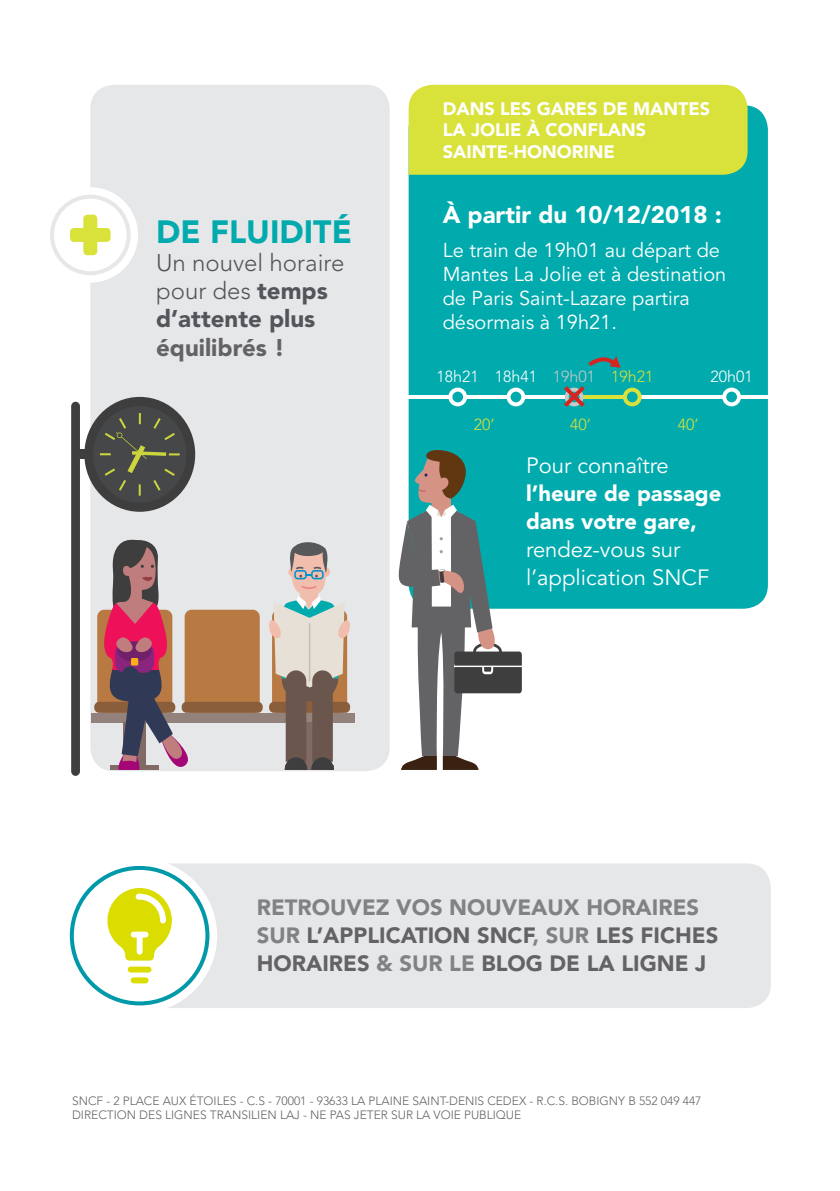
<style>
.page{position:relative;width:840px;height:1191px;background:#fff}
.page>*{position:absolute;margin:0;border:0;box-sizing:border-box;transform-origin:0 0}
.t1{font:900 32px "Avenir LT Std";color:#00aaad}
.t2{font:300 24px/28.2px "Avenir LT Std";color:#54555a}
.t3{font:900 24px "Avenir LT Std";color:#fff}
.t4{font:900 22px/28px "Avenir LT Std";color:#636366}
.t5{font:22px/28px "Avenir LT Std";color:#fff}
.t6{font:20px/24px "Avenir LT Std";color:#fff}
.t7{font:900 18px/21.6px "Avenir LT Std";color:#fff}
.t8{font:300 16px "Avenir LT Std";color:#fff}
.t9{font:300 16px "Avenir LT Std";color:#d9e13b}
.t10{font:300 16px "Avenir LT Std";color:#c7c8ca}
.t11{font:300 12px "Avenir LT Std";color:#636366}
.s1{font-weight:900}
.s2{font-weight:900;color:#636366}
.s3{color:#808285}
</style>
<div class="page">
<div style="left:168px;top:863px;width:602px;height:145px;background:#e6e7e9"></div>
<div style="left:408px;top:105px;width:359px;height:504px;background:#00aaad;border-radius:24px"></div>
<div style="left:90px;top:85px;width:299px;height:686px;background:#e6e7e9;border-radius:24px"></div>
<svg style="left:45px;top:190px;width:91px;height:90px"></svg>
<div style="left:43px;top:187px;width:95px;height:96px;border:5px solid #fff;border-radius:50%"></div>
<div style="left:52px;top:197px;width:76px;height:76px;background:#fff;border-radius:50%"></div>
<div style="left:50px;top:195px;width:80px;height:80px;border:4px solid #e6e7e9;border-radius:50%"></div>
<div style="left:83px;top:215px;width:14px;height:40px;background:#d9e13b;border-radius:4px"></div>
<div style="left:70px;top:228px;width:40px;height:14px;background:#d9e13b;border-radius:4px"></div>
<div style="left:71px;top:402px;width:9px;height:374px;background:#3e3e3f;border-radius:4px"></div>
<div style="left:75px;top:450px;width:65px;height:9px;background:#3e3e3f"></div>
<svg style="left:84px;top:397px;width:111px;height:115px"></svg>
<div style="left:97px;top:610px;width:75px;height:103px;background:#b87943;border-radius:7px"></div>
<div style="left:94px;top:702px;width:81px;height:11px;background:#8a5d3b;border-radius:5px"></div>
<div style="left:184px;top:610px;width:75px;height:103px;background:#b87943;border-radius:7px"></div>
<div style="left:181px;top:702px;width:81px;height:11px;background:#8a5d3b;border-radius:5px"></div>
<div style="left:91px;top:713px;width:263px;height:9px;background:#93827c"></div>
<svg style="left:102px;top:539px;width:96px;height:232px"></svg>
<svg style="left:269px;top:542px;width:81px;height:228px"></svg>
<svg style="left:398px;top:449px;width:123px;height:321px"></svg>
<div style="left:408px;top:85px;width:339px;height:90px;background:#d9e13b"></div>
<hr style="left:399px;top:395px;width:383px;height:4px;background:#fff">
<div style="left:450px;top:389px;width:15px;height:15px;background:#00aaad;border-radius:50%"></div>
<div style="left:448px;top:387px;width:19px;height:19px;border:4px solid #fff;border-radius:50%"></div>
<svg style="left:508px;top:389px;width:15px;height:15px"></svg>
<div style="left:506px;top:387px;width:19px;height:19px;border:4px solid #fff;border-radius:50%"></div>
<svg style="left:624px;top:389px;width:15px;height:15px"></svg>
<div style="left:622px;top:387px;width:19px;height:19px;border:4px solid #d9e13b;border-radius:50%"></div>
<svg style="left:723px;top:389px;width:15px;height:15px"></svg>
<div style="left:721px;top:387px;width:19px;height:19px;border:4px solid #fff;border-radius:50%"></div>
<hr style="left:580px;top:395px;width:42px;height:4px;background:#d9e13b">
<svg style="left:564px;top:386px;width:21px;height:21px"></svg>
<svg style="left:588px;top:356px;width:32px;height:12px"></svg>
<svg style="left:62px;top:858px;width:155px;height:155px"></svg>
<div style="left:72px;top:868px;width:135px;height:135px;background:#fff;border-radius:50%"></div>
<div style="left:70px;top:866px;width:139px;height:139px;border:4px solid #0099a9;border-radius:50%"></div>
<div style="left:128px;top:966px;width:23px;height:6px;background:#dbdc00;border-radius:3px"></div>
<div style="left:131px;top:977px;width:17px;height:6px;background:#dbdc00;border-radius:3px"></div>
<svg style="left:107px;top:888px;width:65px;height:72px"></svg>
<p class="t1" style="left:156px;top:212px;width:197px">DE FLUIDITÉ</p>
<p class="t2" style="left:156px;top:249px;width:190px">Un nouvel horaire pour des <span class="s1">temps d’attente plus </span><span class="s2">équilibrés !</span></p>
<p class="t7" style="left:442px;top:98px;width:269px">DANS LES GARES DE MANTES<br>LA JOLIE À CONFLANS<br>SAINTE-HONORINE</p>
<p class="t3" style="left:442px;top:200px;width:280px">À partir du 10/12/2018 :</p>
<p class="t6" style="left:442px;top:238px;width:285px">Le train de 19h01 au départ de<br>Mantes La Jolie et à destination de Paris Saint-Lazare partira désormais à 19h21.</p>
<p class="t8" style="left:436px;top:367px;width:44px">18h21</p>
<p class="t8" style="left:494px;top:367px;width:44px">18h41</p>
<p class="t10" style="left:552px;top:367px;width:44px">19h01</p>
<p class="t9" style="left:610px;top:367px;width:44px">19h21</p>
<p class="t8" style="left:710px;top:367px;width:44px">20h01</p>
<p class="t9" style="left:473px;top:415px;width:22px">20’</p>
<p class="t9" style="left:570px;top:415px;width:22px">40’</p>
<p class="t9" style="left:677px;top:415px;width:22px">40’</p>
<p class="t5" style="left:526px;top:452px;width:197px">Pour connaître <span class="s1">l’heure de passage dans votre gare, </span>rendez-vous sur l’application SNCF</p>
<p class="t4" style="left:257px;top:893px;width:463px"><span class="s3">RETROUVEZ VOS NOUVEAUX HORAIRES<br>SUR</span> L’APPLICATION SNCF<span class="s3">, SUR</span> LES FICHES<br>HORAIRES <span class="s3">&amp; SUR LE</span> BLOG DE LA LIGNE J</p>
<p class="t11" style="left:72px;top:1093px;width:630px">SNCF - 2 PLACE AUX ÉTOILES - C.S - 70001 - 93633 LA PLAINE SAINT-DENIS CEDEX - R.C.S. BOBIGNY B 552 049 447</p>
<p class="t11" style="left:72px;top:1107px;width:450px">DIRECTION DES LIGNES TRANSILIEN LAJ - NE PAS JETER SUR LA VOIE PUBLIQUE</p>
</div>
